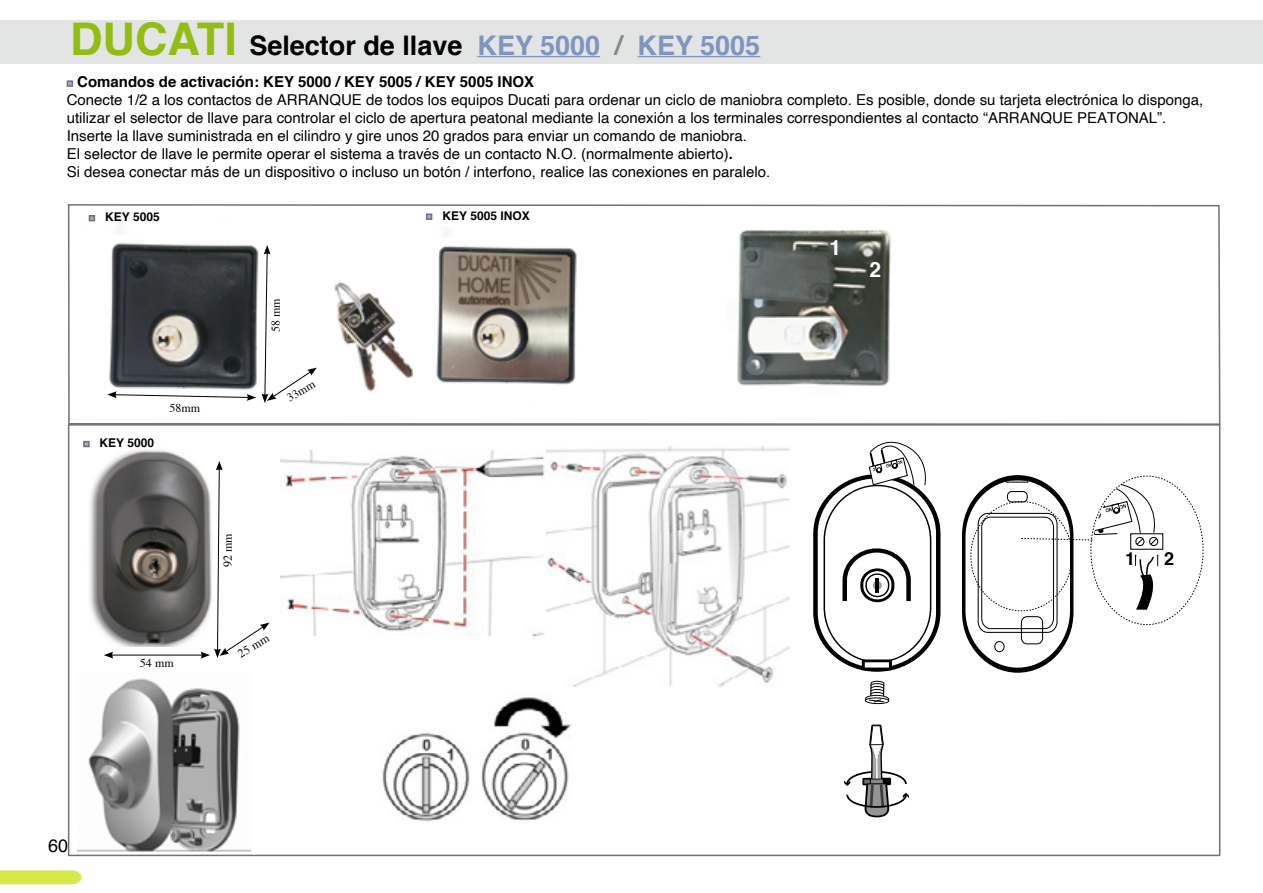
<style>
.page{position:relative;width:1263px;height:893px;background:#fff}
.page>*{position:absolute;margin:0;border:0;box-sizing:border-box;transform-origin:0 0}
.t1{font:700 27px "Helvetica";color:#000}
.t2{font:700 21px "Helvetica";color:#fff}
.t3{font:18px "Helvetica";color:#000}
.t4{font:700 18px "Helvetica";color:#000}
.t5{font:15px/18px "Helvetica";color:#000}
.t6{font:700 15px "Helvetica";color:#000}
.t7{font:700 12px "Helvetica";color:#000}
.t8{font:12px "Times";color:#000}
.s1{font-size:45px;color:#92bd11}
.s2{color:#7f94bf}
.s3{color:#87888a}
.s4{font-weight:700}
</style>
<div class="page">
<div style="left:0;top:21px;width:1263px;height:43px;background:#e3e4e4"></div>
<svg style="left:0;top:870px;width:82px;height:14px"></svg>
<img style="left:83px;top:440px;width:118px;height:207px">
<hr style="left:111px;top:655px;width:92px;height:1px;background:#000">
<svg style="left:104px;top:652px;width:9px;height:6px"></svg>
<svg style="left:201px;top:461px;width:68px;height:197px"></svg>
<svg style="left:67px;top:204px;width:1154px;height:222px"></svg>
<svg style="left:67px;top:80px;width:6px;height:7px"></svg>
<svg style="left:865px;top:681px;width:24px;height:23px"></svg>
<svg style="left:844px;top:724px;width:65px;height:93px"></svg>
<svg style="left:813px;top:441px;width:127px;height:231px"></svg>
<svg style="left:962px;top:475px;width:242px;height:198px"></svg>
<img style="left:727px;top:220px;width:172px;height:174px">
<img style="left:78px;top:216px;width:183px;height:199px">
<img style="left:420px;top:228px;width:165px;height:183px">
<svg style="left:83px;top:441px;width:7px;height:6px"></svg>
<svg style="left:89px;top:215px;width:6px;height:6px"></svg>
<svg style="left:426px;top:214px;width:6px;height:6px"></svg>
<img style="left:330px;top:252px;width:94px;height:149px">
<svg style="left:107px;top:245px;width:210px;height:158px"></svg>
<img style="left:77px;top:678px;width:174px;height:174px">
<hr style="left:477px;top:56px;width:123px;height:1px;background:#7f94bf">
<hr style="left:638px;top:56px;width:122px;height:1px;background:#7f94bf">
<img style="left:545px;top:446px;width:245px;height:241px">
<img style="left:382px;top:697px;width:190px;height:125px">
<img style="left:280px;top:451px;width:265px;height:184px">
<h1 class="t1" style="left:70px;top:23px;width:691px"><span class="s1">DUCATI</span> Selector de llave <span class="s2">KEY 5000</span> <span class="s3">/</span> <span class="s2">KEY 5005</span></h1>
<p class="t6" style="left:77px;top:69px;width:458px">Comandos de activación: KEY 5000 / KEY 5005 / KEY 5005 INOX</p>
<p class="t5" style="left:67px;top:91px;width:1138px">Conecte 1/2 a los contactos de ARRANQUE de todos los equipos Ducati para ordenar un ciclo de maniobra completo. Es posible, donde su tarjeta electrónica lo disponga, utilizar el selector de llave para controlar el ciclo de apertura peatonal mediante la conexión a los terminales correspondientes al contacto “ARRANQUE PEATONAL”.<br>Inserte la llave suministrada en el cilindro y gire unos 20 grados para enviar un comando de maniobra.<br>El selector de llave le permite operar el sistema a través de un contacto N.O. (normalmente abierto)<span class="s4">.<br></span>Si desea conectar más de un dispositivo o incluso un botón / interfono, realice las conexiones en paralelo.</p>
<p class="t7" style="left:105px;top:207px;width:56px">KEY 5005</p>
<p class="t7" style="left:442px;top:206px;width:89px">KEY 5005 INOX</p>
<p class="t8" style="left:264px;top:332px;width:35px;rotate:-90deg">58 mm</p>
<p class="t7" style="left:100px;top:433px;width:56px">KEY 5000</p>
<p class="t8" style="left:169px;top:397px;width:32px">58mm</p>
<p class="t8" style="left:282px;top:389px;width:32px;rotate:-30deg">33mm</p>
<p class="t8" style="left:140px;top:652px;width:35px">54 mm</p>
<p class="t8" style="left:216px;top:567px;width:35px;rotate:-90deg">92 mm</p>
<p class="t8" style="left:233px;top:645px;width:35px;rotate:-30deg">25 mm</p>
<p class="t3" style="left:48px;top:832px;width:22px">60</p>
<h2 class="t2" style="left:829px;top:231px;width:13px">1</h2>
<h2 class="t2" style="left:869px;top:253px;width:13px">2</h2>
<p class="t4" style="left:1125px;top:544px;width:12px">1</p>
<p class="t4" style="left:1164px;top:544px;width:12px">2</p>
</div>
